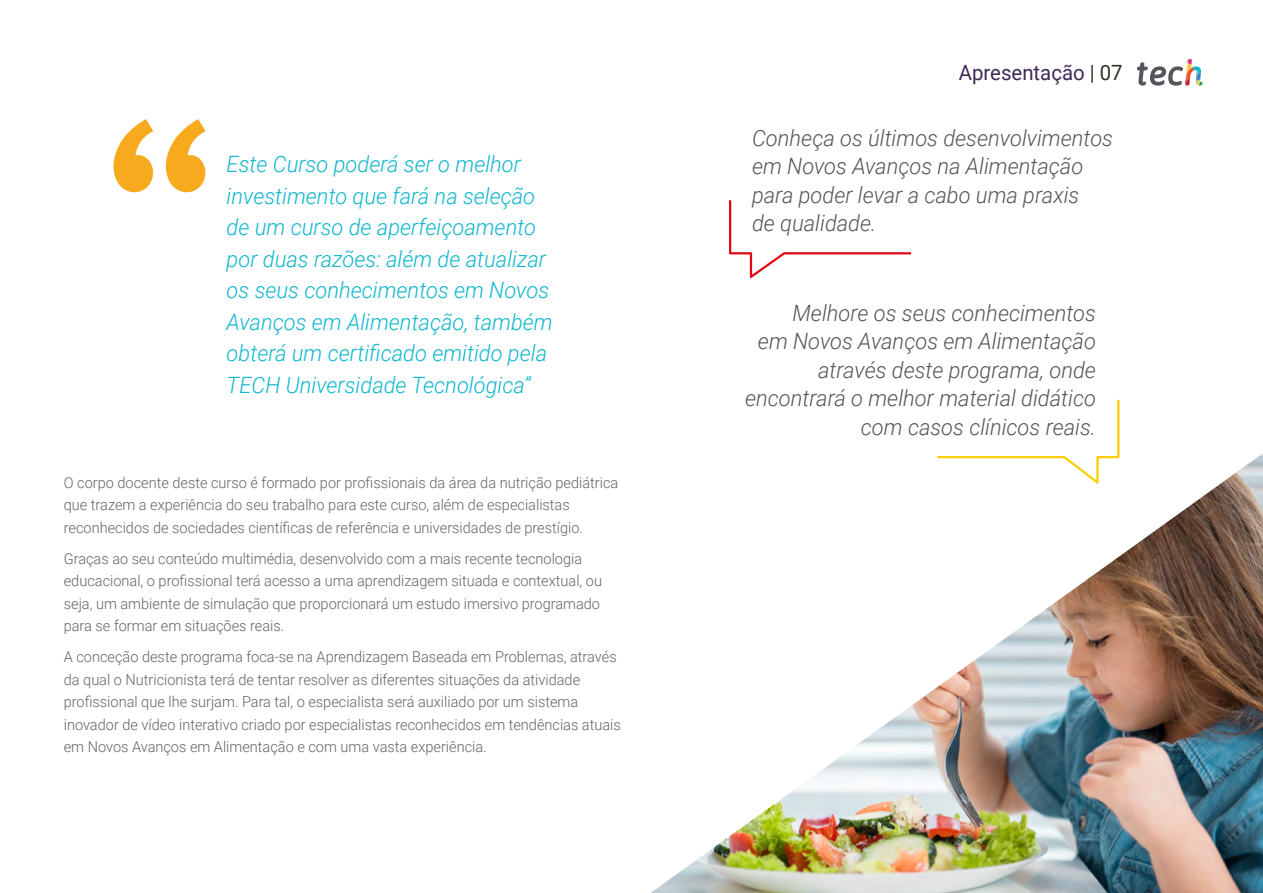
<style>
.page{position:relative;width:1263px;height:893px;background:#fff}
.page>*{position:absolute;margin:0;border:0;box-sizing:border-box;transform-origin:0 0}
.t1{font:italic 300 22.5px/28.5px "Roboto";color:#52555b;text-align:right}
.t2{font:italic 300 22.5px/31.5px "Roboto";color:#0fb6cf}
.t3{font:21px "Roboto";color:#3d2b56}
.t4{font:300 15px/22.5px "Roboto";color:#61646a}
.s1{color:#312e20}
</style>
<div class="page">
<svg style="left:1117px;top:399px;width:3px;height:54px"></svg>
<svg style="left:729px;top:200px;width:183px;height:78px"></svg>
<svg style="left:1137px;top:59px;width:65px;height:27px"></svg>
<img style="left:651px;top:453px;width:612px;height:440px">
<svg style="left:114px;top:119px;width:92px;height:73px"></svg>
<p class="t2" style="left:227px;top:147px;width:328px">Este Curso poderá ser o melhor investimento que fará na seleção de um curso de aperfeiçoamento por duas razões: além de atualizar os seus conhecimentos em Novos<br>Avanços em Alimentação, também obterá um certificado emitido pela<br>TECH Universidade Tecnológica”</p>
<p class="t4" style="left:64px;top:470px;width:556px">O corpo docente deste curso é formado por profissionais da área da nutrição pediátrica que trazem a experiência do seu trabalho para este curso, além de especialistas reconhecidos de sociedades científicas de referência e universidades de prestígio.</p>
<p class="t4" style="left:64px;top:546px;width:540px">Graças ao seu conteúdo multimédia, desenvolvido com a mais recente tecnologia educacional, o profissional terá acesso a uma aprendizagem situada e contextual, ou seja, um ambiente de simulação que proporcionará um estudo imersivo programado para se formar em situações reais.</p>
<p class="t4" style="left:64px;top:645px;width:559px">A conceção deste programa foca-se na Aprendizagem Baseada em Problemas, através da qual o Nutricionista terá de tentar resolver as diferentes situações da atividade profissional que lhe surjam. Para tal, o especialista será auxiliado por um sistema inovador de vídeo interativo criado por especialistas reconhecidos em tendências atuais em Novos Avanços em Alimentação e com uma vasta experiência.</p>
<h2 class="t3" style="left:959px;top:57px;width:165px">Apresentação <span class="s1">| 07</span></h2>
<h1 class="t1" style="left:752px;top:122px;width:363px;text-align:left">Conheça os últimos desenvolvimentos em Novos Avanços na Alimentação para poder levar a cabo uma praxis<br>de qualidade.</h1>
<h1 class="t1" style="left:745px;top:298px;width:352px">Melhore os seus conhecimentos<br>em Novos Avanços em Alimentação através deste programa, onde encontrará o melhor material didático com casos clínicos reais.</h1>
</div>
